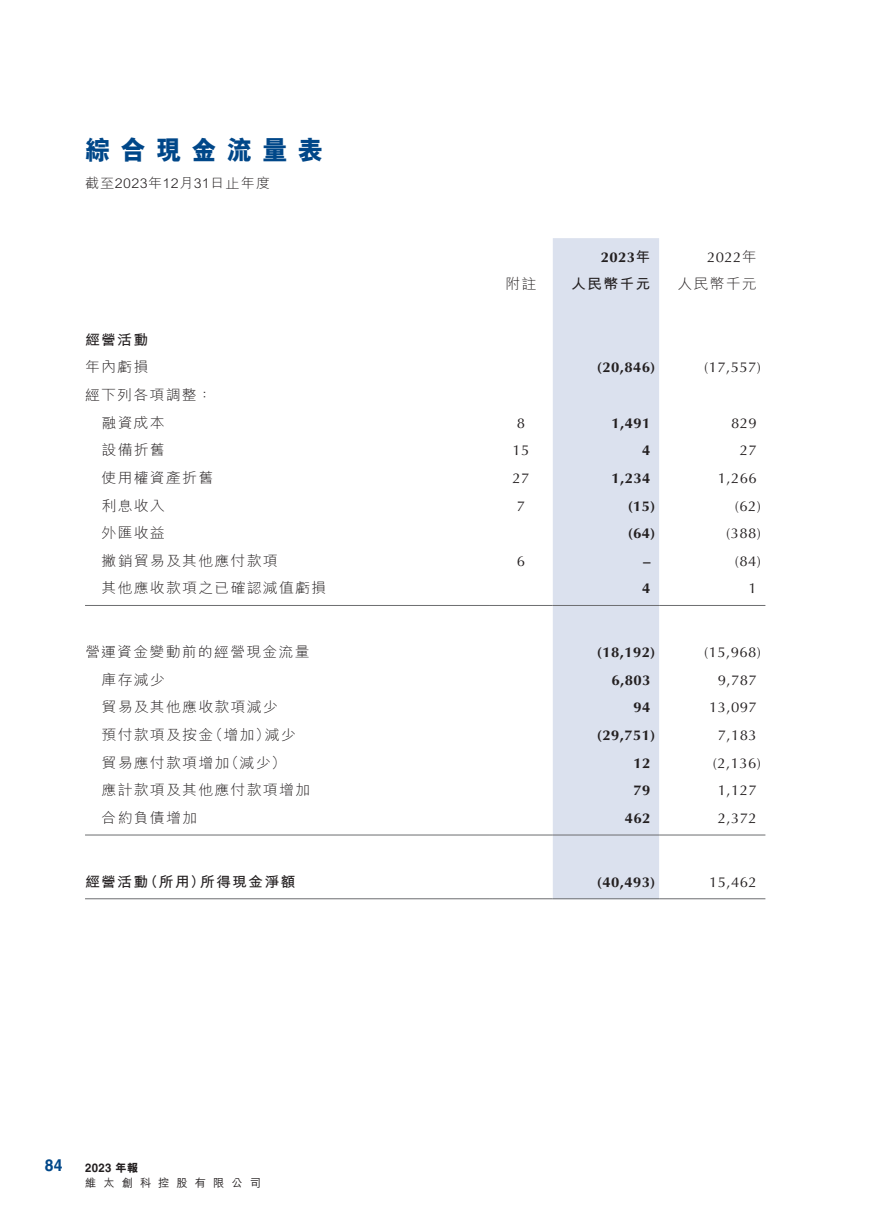
<style>
.page{position:relative;width:893px;height:1212px;background:#fff}
.page>*{position:absolute;margin:0;border:0;box-sizing:border-box;transform-origin:0 0}
.t1{font:800 27px "M Hei HK";letter-spacing:.38em;color:#004789;scale:.95 1}
.t2{font:700 16.5px "Helvetica LT Std";color:#004789;scale:.95 1}
.t3{font:300 14.25px/27.6px "M Hei HK";letter-spacing:.08em;color:#231f20;scale:1.05 1}
.t4{font:14.25px "Optima LT Std";letter-spacing:.03em;color:#231f20;scale:1.05 1}
.t5{font:700 14.25px "Optima LT Std";letter-spacing:.03em;color:#231f20;scale:1.05 1}
.t6{font:700 14.25px "M Hei HK";letter-spacing:.08em;color:#231f20;scale:1.05 1}
.t7{font:300 13.5px "M Hei HK";letter-spacing:.03em;color:#231f20;scale:1.05 1}
.t8{font:700 12px "Helvetica LT Std";color:#231f20;scale:.95 1}
.t9{font:500 11.25px "M Hei HK";letter-spacing:.63em;color:#231f20}
.s1{font-family:"M Hei HK"}
.s2{font-family:"M Hei HK";font-weight:300}
.s3{font-family:"M Hei HK";font-weight:800;font-size:11.25px}
</style>
<div class="page">
<div style="left:553px;top:238px;width:106px;height:660px;background:#dbe1ee"></div>
<hr style="left:85px;top:605px;width:404px;height:1px;background:#6c6d70">
<hr style="left:489px;top:605px;width:64px;height:1px;background:#6c6d70">
<hr style="left:553px;top:605px;width:106px;height:1px;background:#6c6d70">
<hr style="left:659px;top:605px;width:106px;height:1px;background:#6c6d70">
<hr style="left:85px;top:835px;width:404px;height:1px;background:#6c6d70">
<hr style="left:489px;top:835px;width:64px;height:1px;background:#6c6d70">
<hr style="left:553px;top:835px;width:106px;height:1px;background:#6c6d70">
<hr style="left:659px;top:835px;width:106px;height:1px;background:#6c6d70">
<hr style="left:85px;top:898px;width:404px;height:1px;background:#6c6d70">
<hr style="left:489px;top:898px;width:64px;height:1px;background:#6c6d70">
<hr style="left:553px;top:898px;width:106px;height:1px;background:#6c6d70">
<hr style="left:659px;top:898px;width:106px;height:1px;background:#6c6d70">
<h1 class="t1" style="left:85px;top:132px;width:252px">綜合現金流量表</h1>
<p class="t7" style="left:85px;top:174px;width:178px">截至2023年12月31日止年度</p>
<p class="t5" style="left:601px;top:249px;width:49px">2023<span class="s1">年</span></p>
<p class="t4" style="left:707px;top:249px;width:49px">2022<span class="s2">年</span></p>
<p class="t3" style="left:505px;top:270px;width:31px">附註</p>
<p class="t6" style="left:571px;top:274px;width:77px">人民幣千元</p>
<p class="t3" style="left:677px;top:270px;width:77px">人民幣千元</p>
<p class="t6" style="left:85px;top:329px;width:62px">經營活動</p>
<p class="t3" style="left:85px;top:353px;width:62px">年內虧損</p>
<p class="t5" style="left:597px;top:359px;width:57px">(20,846)</p>
<p class="t4" style="left:704px;top:359px;width:56px">(17,557)</p>
<p class="t3" style="left:102px;top:380px;width:107px;text-indent:-17px">經下列各項調整：融資成本</p>
<p class="t4" style="left:517px;top:414px;width:9px">8</p>
<p class="t5" style="left:611px;top:414px;width:39px">1,491</p>
<p class="t4" style="left:731px;top:414px;width:26px">829</p>
<p class="t3" style="left:102px;top:436px;width:62px">設備折舊</p>
<p class="t4" style="left:512px;top:442px;width:18px">15</p>
<p class="t5" style="left:642px;top:442px;width:9px">4</p>
<p class="t4" style="left:740px;top:442px;width:18px">27</p>
<p class="t3" style="left:102px;top:463px;width:108px">使用權資產折舊</p>
<p class="t4" style="left:512px;top:470px;width:18px">27</p>
<p class="t5" style="left:611px;top:470px;width:39px">1,234</p>
<p class="t4" style="left:718px;top:470px;width:39px">1,266</p>
<p class="t3" style="left:102px;top:491px;width:62px">利息收入</p>
<p class="t4" style="left:517px;top:497px;width:9px">7</p>
<p class="t5" style="left:628px;top:497px;width:28px">(15)</p>
<p class="t4" style="left:735px;top:497px;width:26px">(62)</p>
<p class="t3" style="left:102px;top:519px;width:62px">外匯收益</p>
<p class="t5" style="left:628px;top:525px;width:28px">(64)</p>
<p class="t4" style="left:726px;top:525px;width:35px">(388)</p>
<p class="t3" style="left:102px;top:546px;width:169px">撇銷貿易及其他應付款項</p>
<p class="t4" style="left:517px;top:553px;width:9px">6</p>
<p class="t5" style="left:643px;top:553px;width:9px">–</p>
<p class="t4" style="left:735px;top:553px;width:26px">(84)</p>
<p class="t3" style="left:102px;top:574px;width:215px">其他應收款項之已確認減值虧損</p>
<p class="t5" style="left:642px;top:580px;width:9px">4</p>
<p class="t4" style="left:749px;top:580px;width:9px">1</p>
<p class="t3" style="left:85px;top:637px;width:215px">營運資金變動前的經營現金流量</p>
<p class="t5" style="left:597px;top:644px;width:57px">(18,192)</p>
<p class="t4" style="left:704px;top:644px;width:56px">(15,968)</p>
<p class="t3" style="left:102px;top:665px;width:62px">庫存減少</p>
<p class="t5" style="left:611px;top:672px;width:39px">6,803</p>
<p class="t4" style="left:718px;top:672px;width:39px">9,787</p>
<p class="t3" style="left:102px;top:693px;width:169px">貿易及其他應收款項減少</p>
<p class="t5" style="left:633px;top:699px;width:18px">94</p>
<p class="t4" style="left:709px;top:699px;width:47px">13,097</p>
<p class="t3" style="left:102px;top:720px;width:187px">預付款項及按金（增加）減少</p>
<p class="t5" style="left:597px;top:727px;width:57px">(29,751)</p>
<p class="t4" style="left:718px;top:727px;width:39px">7,183</p>
<p class="t3" style="left:102px;top:748px;width:177px">貿易應付款項增加（減少）</p>
<p class="t5" style="left:633px;top:754px;width:18px">12</p>
<p class="t4" style="left:713px;top:754px;width:47px">(2,136)</p>
<p class="t3" style="left:102px;top:776px;width:200px">應計款項及其他應付款項增加</p>
<p class="t5" style="left:633px;top:782px;width:18px">79</p>
<p class="t4" style="left:718px;top:782px;width:39px">1,127</p>
<p class="t3" style="left:102px;top:803px;width:93px">合約負債增加</p>
<p class="t5" style="left:625px;top:810px;width:26px">462</p>
<p class="t4" style="left:718px;top:810px;width:39px">2,372</p>
<p class="t6" style="left:85px;top:871px;width:202px">經營活動（所用）所得現金淨額</p>
<p class="t5" style="left:597px;top:873px;width:57px">(40,493)</p>
<p class="t4" style="left:709px;top:873px;width:47px">15,462</p>
<p class="t2" style="left:45px;top:1155px;width:20px">84</p>
<p class="t8" style="left:85px;top:1160px;width:58px">2023 <span class="s3">年報</span></p>
<p class="t9" style="left:85px;top:1174px;width:178px">維太創科控股有限公司</p>
</div>
